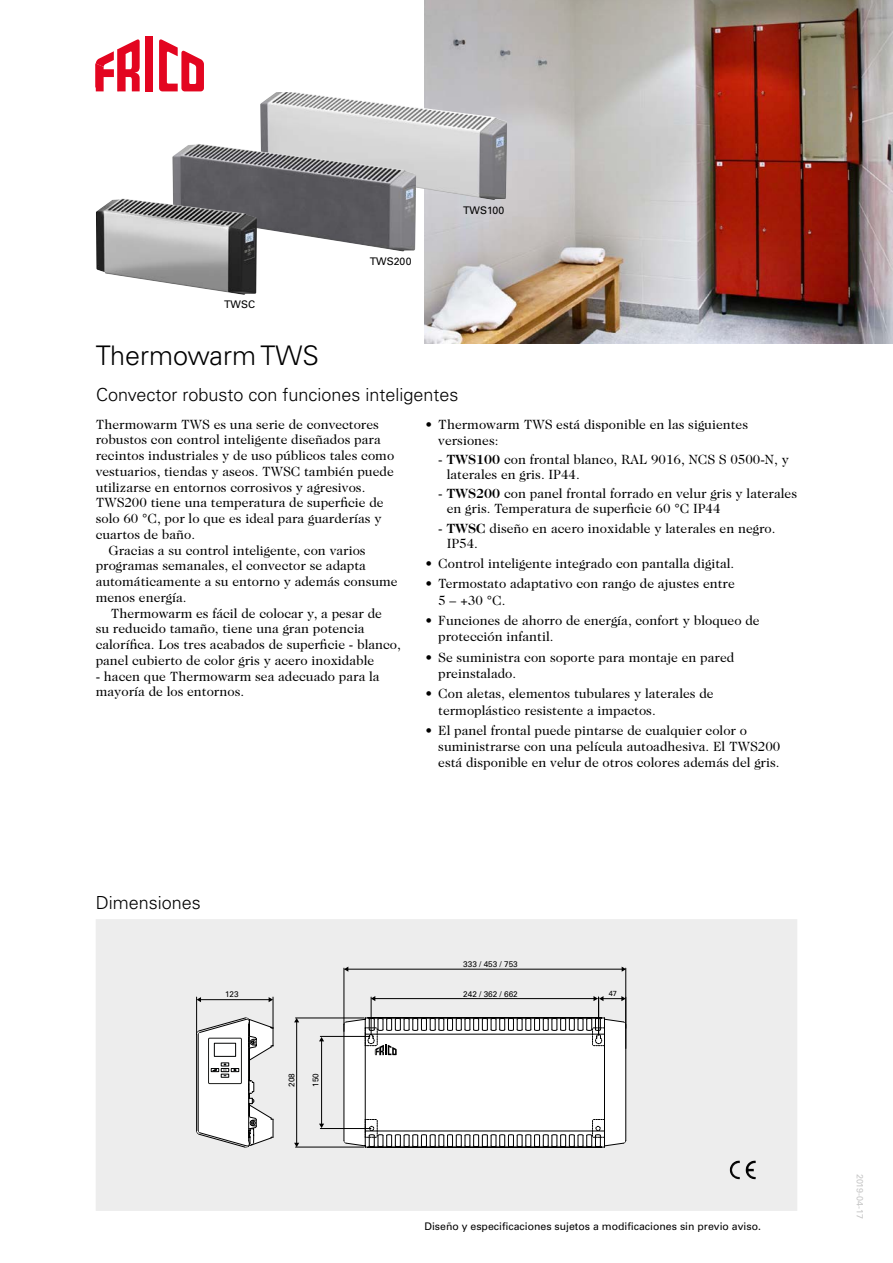
<style>
.page{position:relative;width:893px;height:1263px;background:#fff}
.page>*{position:absolute;margin:0;border:0;box-sizing:border-box;transform-origin:0 0}
.t1{font:300 27px "Univers";color:#000}
.t2{font:300 18px "Univers";color:#000}
.t3{font:13.5px/16.2px "Caslon Two Twenty Four";color:#000}
.t4{font:10.5px "Univers";color:#000}
.t5{font:9px "Univers";letter-spacing:-.015em;color:#c6c6c6}
.t6{font:8.1px "Univers";color:#000}
.t7{font:7.35px "Univers";color:#000}
.s1{font-weight:700}
</style>
<div class="page">
<div style="left:96px;top:919px;width:701px;height:292px;background:#ededed"></div>
<img style="left:730px;top:1160px;width:26px;height:19px">
<hr style="left:625px;top:968px;width:1px;height:80px;background:#000">
<hr style="left:344px;top:968px;width:1px;height:63px;background:#000">
<hr style="left:348px;top:969px;width:274px;height:1px;background:#000">
<svg style="left:344px;top:967px;width:4px;height:5px"></svg>
<svg style="left:622px;top:967px;width:4px;height:5px"></svg>
<hr style="left:200px;top:999px;width:69px;height:1px;background:#000">
<svg style="left:197px;top:997px;width:4px;height:5px"></svg>
<svg style="left:269px;top:997px;width:4px;height:5px"></svg>
<hr style="left:196px;top:997px;width:1px;height:37px;background:#000">
<hr style="left:273px;top:997px;width:1px;height:31px;background:#000">
<hr style="left:371px;top:997px;width:1px;height:38px;background:#000">
<hr style="left:598px;top:997px;width:1px;height:38px;background:#000">
<hr style="left:375px;top:998px;width:219px;height:1px;background:#000">
<svg style="left:371px;top:996px;width:4px;height:5px"></svg>
<svg style="left:593px;top:996px;width:33px;height:5px"></svg>
<svg style="left:196px;top:1017px;width:430px;height:130px"></svg>
<img style="left:424px;top:0;width:469px;height:344px">
<img style="left:260px;top:91px;width:247px;height:109px">
<img style="left:172px;top:144px;width:244px;height:107px">
<img style="left:96px;top:199px;width:161px;height:96px">
<div style="left:145px;top:36px;width:8px;height:55px;background:#e30520"></div>
<svg style="left:159px;top:39px;width:45px;height:52px"></svg>
<svg style="left:96px;top:39px;width:44px;height:52px"></svg>
<p class="t4" style="left:224px;top:298px;width:32px">TWSC</p>
<h1 class="t1" style="left:96px;top:339px;width:225px">Thermowarm TWS</h1>
<p class="t4" style="left:370px;top:255px;width:43px">TWS200</p>
<p class="t4" style="left:463px;top:204px;width:43px">TWS100</p>
<h2 class="t2" style="left:96px;top:384px;width:364px">Convector robusto con funciones inteligentes</h2>
<p class="t3" style="left:96px;top:416px;width:285px">Thermowarm TWS es una serie de convectores</p>
<p class="t3" style="left:96px;top:431px;width:287px">robustos con control inteligente diseñados para</p>
<p class="t3" style="left:96px;top:447px;width:300px">recintos industriales y de uso públicos tales como</p>
<p class="t3" style="left:96px;top:463px;width:300px">vestuarios, tiendas y aseos. TWSC también puede</p>
<p class="t3" style="left:96px;top:479px;width:271px">utilizarse en entornos corrosivos y agresivos.</p>
<p class="t3" style="left:96px;top:494px;width:290px">TWS200 tiene una temperatura de superficie de</p>
<p class="t3" style="left:96px;top:510px;width:287px">solo 60 °C, por lo que es ideal para guarderías y</p>
<p class="t3" style="left:96px;top:526px;width:101px">cuartos de baño.</p>
<p class="t3" style="left:108px;top:542px;width:259px">Gracias a su control inteligente, con varios</p>
<p class="t3" style="left:96px;top:558px;width:272px">programas semanales, el convector se adapta</p>
<p class="t3" style="left:96px;top:573px;width:304px">automáticamente a su entorno y además consume</p>
<p class="t3" style="left:96px;top:589px;width:93px">menos energía.</p>
<p class="t3" style="left:111px;top:605px;width:273px">Thermowarm es fácil de colocar y, a pesar de</p>
<p class="t3" style="left:96px;top:621px;width:271px">su reducido tamaño, tiene una gran potencia</p>
<p class="t3" style="left:96px;top:636px;width:307px">calorífica. Los tres acabados de superficie - blanco,</p>
<p class="t3" style="left:96px;top:652px;width:280px">panel cubierto de color gris y acero inoxidable</p>
<p class="t3" style="left:96px;top:668px;width:286px;line-height:15.8px">- hacen que Thermowarm sea adecuado para la mayoría de los entornos.</p>
<p class="t3" style="left:438px;top:416px;width:311px;text-indent:-13px">• Thermowarm TWS está disponible en las siguientes versiones:</p>
<p class="t3" style="left:447px;top:452px;width:344px;line-height:15px;text-indent:-9px">- <span class="s1">TWS100</span> con frontal blanco, RAL 9016, NCS S 0500-N, y laterales en gris. IP44.</p>
<p class="t3" style="left:447px;top:486px;width:352px;line-height:15px;text-indent:-9px">- <span class="s1">TWS200</span> con panel frontal forrado en velur gris y laterales en gris. Temperatura de superficie 60 °C IP44</p>
<p class="t3" style="left:447px;top:520px;width:330px;line-height:15px;text-indent:-9px">- <span class="s1">TWSC</span> diseño en acero inoxidable y laterales en negro.<br>IP54.</p>
<p class="t3" style="left:425px;top:555px;width:310px">• Control inteligente integrado con pantalla digital.</p>
<p class="t3" style="left:438px;top:576px;width:298px;text-indent:-13px">• Termostato adaptativo con rango de ajustes entre<br>5 – +30 °C.</p>
<p class="t3" style="left:438px;top:612px;width:323px;text-indent:-13px">• Funciones de ahorro de energía, confort y bloqueo de protección infantil.</p>
<p class="t3" style="left:438px;top:649px;width:298px;text-indent:-13px">• Se suministra con soporte para montaje en pared preinstalado.</p>
<p class="t3" style="left:438px;top:686px;width:277px;text-indent:-13px">• Con aletas, elementos tubulares y laterales de termoplástico resistente a impactos.</p>
<p class="t3" style="left:438px;top:722px;width:344px;text-indent:-13px">• El panel frontal puede pintarse de cualquier color o suministrarse con una película autoadhesiva. El TWS200 está disponible en velur de otros colores además del gris.</p>
<h2 class="t2" style="left:96px;top:892px;width:107px">Dimensiones</h2>
<p class="t6" style="left:463px;top:960px;width:56px">333 / 453 / 753</p>
<p class="t6" style="left:225px;top:989px;width:15px">123</p>
<p class="t6" style="left:463px;top:989px;width:56px">242 / 362 / 662</p>
<p class="t7" style="left:609px;top:989px;width:10px">47</p>
<p class="t6" style="left:287px;top:1087px;width:15px;rotate:-90deg">208</p>
<p class="t6" style="left:311px;top:1087px;width:15px;rotate:-90deg">150</p>
<p class="t4" style="left:424px;top:1220px;width:338px">Diseño y especificaciones sujetos a modificaciones sin previo aviso.</p>
<p class="t5" style="left:865px;top:1174px;width:46px;rotate:90deg">2019-04-17</p>
</div>
